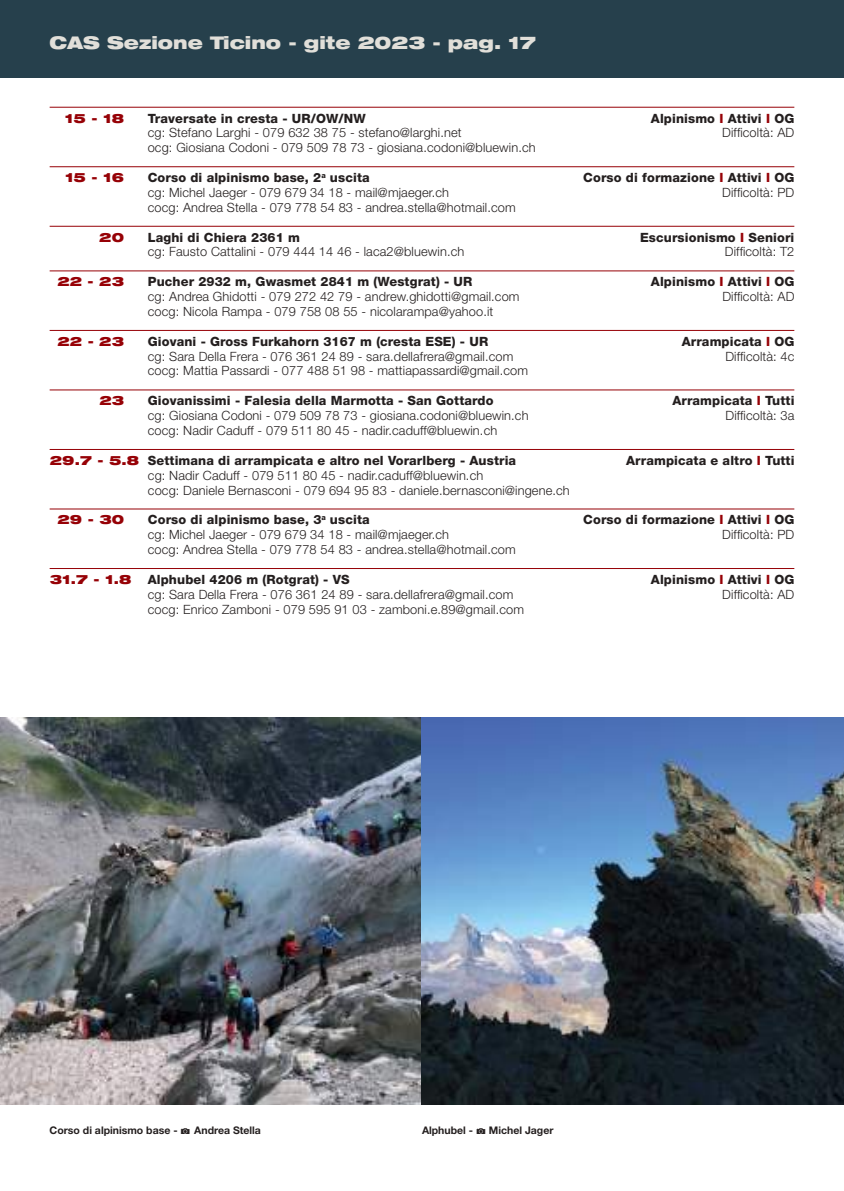
<style>
.page{position:relative;width:844px;height:1191px;background:#fff}
.page>*{position:absolute;margin:0;border:0;box-sizing:border-box;transform-origin:0 0}
.t1{font:900 expanded 17.5px "Helvetica Neue LT";color:#e1dfd9}
.t2{font:300 12.78px/14.9px "Helvetica Neue LT";letter-spacing:.01em;color:#241f1f}
.t3{font:800 12.78px "Helvetica Neue LT";letter-spacing:.01em;color:#241f1f}
.t4{font:900 expanded 12.78px "Helvetica Neue LT";letter-spacing:.01em;color:#960106}
.t5{font:700 10.5px "Helvetica Neue LT";color:#241f1f}
.s1{color:#960106}
.s2{font-weight:900;font-stretch:expanded;color:#960106}
.s3{font-family:"Communications P04";font-weight:400}
</style>
<div class="page">
<hr style="left:50px;top:107px;width:744px;height:1px;background:#960106">
<hr style="left:50px;top:166px;width:744px;height:1px;background:#960106">
<hr style="left:50px;top:226px;width:744px;height:1px;background:#960106">
<hr style="left:50px;top:270px;width:744px;height:1px;background:#960106">
<hr style="left:50px;top:330px;width:744px;height:1px;background:#960106">
<hr style="left:50px;top:389px;width:744px;height:1px;background:#960106">
<hr style="left:50px;top:449px;width:744px;height:1px;background:#960106">
<hr style="left:50px;top:508px;width:744px;height:1px;background:#960106">
<hr style="left:50px;top:568px;width:744px;height:1px;background:#960106">
<img style="left:1px;top:718px;width:842px;height:386px">
<img style="left:0;top:718px;width:1px;height:386px">
<div style="left:0;top:0;width:843px;height:78px;background:#26404c"></div>
<h1 class="t1" style="left:50px;top:31px;width:488px">CAS Sezione Ticino - gite 2023 - pag. 17</h1>
<p class="t4" style="left:65px;top:110px;width:60px">15 - 18</p>
<p class="t3" style="left:148px;top:110px;width:219px">Traversate in cresta - UR/OW/NW</p>
<p class="t3" style="left:650px;top:110px;width:145px">Alpinismo <span class="s1">I</span> Attivi <span class="s1">I</span> OG</p>
<p class="t2" style="left:148px;top:125px;width:315px">cg: Stefano Larghi - 079 632 38 75 - stefano@larghi.net</p>
<p class="t2" style="left:722px;top:125px;width:74px">Difficoltà: AD</p>
<p class="t2" style="left:148px;top:140px;width:389px">ocg: Giosiana Codoni - 079 509 78 73 - giosiana.codoni@bluewin.ch</p>
<p class="t4" style="left:65px;top:169px;width:60px">15 - 16</p>
<p class="t3" style="left:148px;top:170px;width:223px">Corso di alpinismo base, 2<sup>a</sup> uscita</p>
<p class="t3" style="left:583px;top:170px;width:212px">Corso di formazione <span class="s1">I</span> Attivi <span class="s1">I</span> OG</p>
<p class="t2" style="left:148px;top:185px;width:303px">cg: Michel Jaeger - 079 679 34 18 - mail@mjaeger.ch</p>
<p class="t2" style="left:722px;top:185px;width:74px">Difficoltà: PD</p>
<p class="t2" style="left:148px;top:199px;width:369px">cocg: Andrea Stella - 079 778 54 83 - andrea.stella@hotmail.com</p>
<p class="t4" style="left:99px;top:229px;width:26px">20</p>
<p class="t3" style="left:148px;top:229px;width:153px">Laghi di Chiera 2361 m</p>
<p class="t3" style="left:639px;top:229px;width:156px">Escursionismo <span class="s1">I</span> Seniori</p>
<p class="t2" style="left:148px;top:244px;width:318px">cg: Fausto Cattalini - 079 444 14 46 - laca2@bluewin.ch</p>
<p class="t2" style="left:724px;top:244px;width:71px">Difficoltà: T2</p>
<p class="t4" style="left:57px;top:273px;width:68px">22 - 23</p>
<p class="t3" style="left:148px;top:274px;width:326px">Pucher 2932 m, Gwasmet 2841 m (Westgrat) - UR</p>
<p class="t3" style="left:650px;top:274px;width:145px">Alpinismo <span class="s1">I</span> Attivi <span class="s1">I</span> OG</p>
<p class="t2" style="left:148px;top:289px;width:373px">cg: Andrea Ghidotti - 079 272 42 79 - andrew.ghidotti@gmail.com</p>
<p class="t2" style="left:722px;top:289px;width:74px">Difficoltà: AD</p>
<p class="t2" style="left:148px;top:304px;width:347px">cocg: Nicola Rampa - 079 758 08 55 - nicolarampa@yahoo.it</p>
<p class="t4" style="left:57px;top:333px;width:68px">22 - 23</p>
<p class="t3" style="left:148px;top:333px;width:342px">Giovani - Gross Furkahorn 3167 m (cresta ESE) - UR</p>
<p class="t3" style="left:681px;top:333px;width:114px">Arrampicata <span class="s1">I</span> OG</p>
<p class="t2" style="left:148px;top:348px;width:367px">cg: Sara Della Frera - 076 361 24 89 - sara.dellafrera@gmail.com</p>
<p class="t2" style="left:725px;top:348px;width:70px">Difficoltà: 4c</p>
<p class="t2" style="left:148px;top:363px;width:381px">cocg: Mattia Passardi - 077 488 51 98 - mattiapassardi@gmail.com</p>
<p class="t4" style="left:99px;top:392px;width:26px">23</p>
<p class="t3" style="left:148px;top:393px;width:347px">Giovanissimi - Falesia della Marmotta - San Gottardo</p>
<p class="t3" style="left:672px;top:393px;width:124px">Arrampicata <span class="s1">I</span> Tutti</p>
<p class="t2" style="left:148px;top:408px;width:382px">cg: Giosiana Codoni - 079 509 78 73 - giosiana.codoni@bluewin.ch</p>
<p class="t2" style="left:725px;top:408px;width:70px">Difficoltà: 3a</p>
<p class="t2" style="left:148px;top:423px;width:351px">cocg: Nadir Caduff - 079 511 80 45 - nadir.caduff@bluewin.ch</p>
<p class="t3" style="left:50px;top:452px;width:468px"><span class="s2">29.7 - 5.8</span> Settimana di arrampicata e altro nel Vorarlberg - Austria</p>
<p class="t3" style="left:626px;top:452px;width:170px">Arrampicata e altro <span class="s1">I</span> Tutti</p>
<p class="t2" style="left:148px;top:467px;width:423px">cg: Nadir Caduff - 079 511 80 45 - nadir.caduff@bluewin.ch<br>cocg: Daniele Bernasconi - 079 694 95 83 - daniele.bernasconi@ingene.ch</p>
<p class="t4" style="left:57px;top:511px;width:68px">29 - 30</p>
<p class="t3" style="left:148px;top:512px;width:223px">Corso di alpinismo base, 3<sup>a</sup> uscita</p>
<p class="t3" style="left:583px;top:512px;width:212px">Corso di formazione <span class="s1">I</span> Attivi <span class="s1">I</span> OG</p>
<p class="t2" style="left:148px;top:527px;width:303px">cg: Michel Jaeger - 079 679 34 18 - mail@mjaeger.ch</p>
<p class="t2" style="left:722px;top:527px;width:74px">Difficoltà: PD</p>
<p class="t2" style="left:148px;top:542px;width:369px">cocg: Andrea Stella - 079 778 54 83 - andrea.stella@hotmail.com</p>
<p class="t4" style="left:50px;top:571px;width:83px">31.7 - 1.8</p>
<p class="t3" style="left:148px;top:571px;width:203px">Alphubel 4206 m (Rotgrat) - VS</p>
<p class="t3" style="left:650px;top:571px;width:145px">Alpinismo <span class="s1">I</span> Attivi <span class="s1">I</span> OG</p>
<p class="t2" style="left:148px;top:586px;width:367px">cg: Sara Della Frera - 076 361 24 89 - sara.dellafrera@gmail.com</p>
<p class="t2" style="left:722px;top:586px;width:74px">Difficoltà: AD</p>
<p class="t2" style="left:148px;top:601px;width:377px">cocg: Enrico Zamboni - 079 595 91 03 - zamboni.e.89@gmail.com</p>
<p class="t5" style="left:50px;top:1124px;width:213px">Corso di alpinismo base - <span class="s3">1</span> Andrea Stella</p>
<p class="t5" style="left:422px;top:1124px;width:133px">Alphubel - <span class="s3">1</span> Michel Jager</p>
</div>
